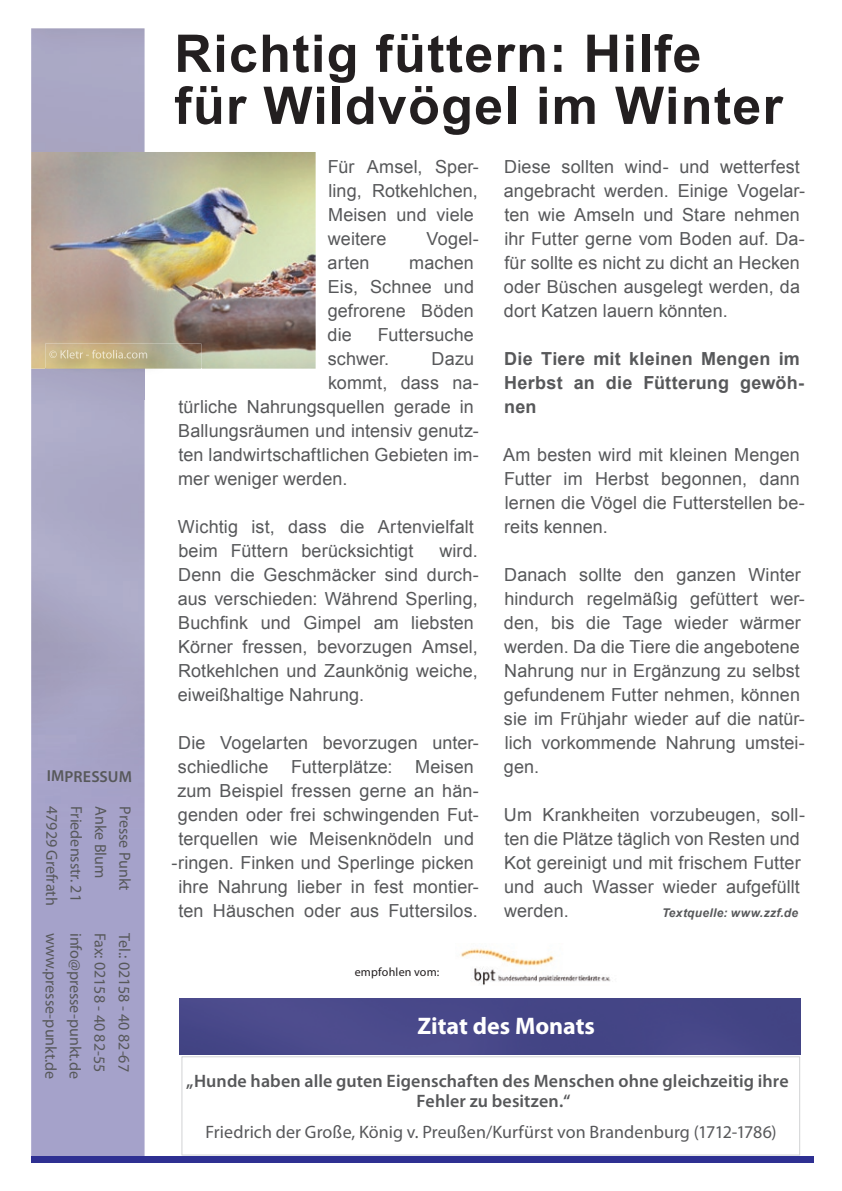
<style>
.page{position:relative;width:842px;height:1191px;background:#fff}
.page>*{position:absolute;margin:0;border:0;box-sizing:border-box;transform-origin:0 0}
.t1{font:700 52px/52px "Arial";letter-spacing:.025em;color:#231f20}
.t2{font:700 24px "Myriad Pro";color:#fff}
.t3{font:18px/24px "Arial";letter-spacing:.005em;color:#57585a}
.t4{font:600 18px/20px "Myriad Pro";letter-spacing:.005em;color:#57585a}
.t5{font:18px "Myriad Pro";letter-spacing:.005em;color:#57585a}
.t6{font:700 18px/24px "Arial";letter-spacing:.015em;color:#57585a}
.t7{font:16px "Myriad Pro";letter-spacing:-.005em;color:#57585a}
.t8{font:600 16px "Myriad Pro";letter-spacing:.005em;color:#57585a}
.t9{font:italic 700 12px "Arial";letter-spacing:.025em;color:#57585a}
.t10{font:12px "Myriad Pro";letter-spacing:.02em;color:#231f20}
</style>
<div class="page">
<div style="left:31px;top:828px;width:114px;height:329px;background:#a5a2ca"></div>
<div style="left:31px;top:1157px;width:783px;height:6px;background:#2e3092"></div>
<img style="left:31px;top:28px;width:114px;height:800px">
<div style="left:180px;top:998px;width:621px;height:56px;background:#464788"></div>
<img style="left:460px;top:948px;width:151px;height:37px">
<svg style="left:181px;top:1056px;width:619px;height:99px"></svg>
<img style="left:31px;top:152px;width:285px;height:217px">
<img style="left:45px;top:343px;width:156px;height:56px">
<img style="left:49px;top:350px;width:98px;height:8px">
<p class="t8" style="left:47px;top:766px;width:87px">IMPRESSUM</p>
<p class="t7" style="left:62px;top:806px;width:101px;rotate:90deg">47929 Grefrath</p>
<p class="t7" style="left:86px;top:806px;width:97px;rotate:90deg">Friedensstr. 21</p>
<p class="t7" style="left:110px;top:806px;width:74px;rotate:90deg">Anke Blum</p>
<p class="t7" style="left:135px;top:806px;width:86px;rotate:90deg">Presse Punkt</p>
<p class="t7" style="left:61px;top:932px;width:148px;rotate:90deg">www.presse-punkt.de</p>
<p class="t7" style="left:85px;top:932px;width:147px;rotate:90deg">info@presse-punkt.de</p>
<p class="t7" style="left:110px;top:933px;width:141px;rotate:90deg">Fax: 02158 - 40 82-55</p>
<p class="t7" style="left:134px;top:933px;width:140px;rotate:90deg">Tel.: 02158 - 40 82-67</p>
<h1 class="t1" style="left:174px;top:29px;width:610px">Richtig füttern: Hilfe für Wildvögel im Winter</h1>
<p class="t3" style="left:328px;top:155px;width:153px">Für Amsel, Sper&shy;ling, Rotkehlchen,<br>Meisen und viele weitere</p>
<p class="t3" style="left:504px;top:155px;width:303px">Diese sollten wind- und wetterfest angebracht werden. Einige Vogelar&shy;ten wie Amseln und Stare nehmen ihr Futter gerne vom Boden auf. Da&shy;für sollte es nicht zu dicht an Hecken oder Büschen ausgelegt werden, da dort Katzen lauern könnten.</p>
<p class="t6" style="left:504px;top:347px;width:302px">Die Tiere mit kleinen Mengen im<br>Herbst an die Fütterung gewöh&shy;nen</p>
<p class="t3" style="left:503px;top:443px;width:303px">Am besten wird mit kleinen Mengen<br>Futter im Herbst begonnen, dann lernen die Vögel die Futterstellen be&shy;reits kennen.</p>
<p class="t3" style="left:504px;top:562px;width:303px">Danach sollte den ganzen Winter hindurch regelmäßig gefüttert wer&shy;den, bis die Tage wieder wärmer werden. Da die Tiere die angebotene<br>Nahrung nur in Ergänzung zu selbst gefundenem Futter nehmen, können sie im Frühjahr wieder auf die natür&shy;lich vorkommende Nahrung umstei&shy;gen.</p>
<p class="t3" style="left:504px;top:802px;width:303px">Um Krankheiten vorzubeugen, soll&shy;ten die Plätze täglich von Resten und<br>Kot gereinigt und mit frischem Futter und auch Wasser wieder aufgefüllt werden.</p>
<p class="t3" style="left:427px;top:227px;width:54px">Vogel-</p>
<p class="t3" style="left:328px;top:251px;width:148px;text-align:justify;text-indent:82px">machen Eis, Schnee und gefrorene Böden die</p>
<p class="t3" style="left:328px;top:251px;width:44px">arten</p>
<p class="t3" style="left:328px;top:323px;width:148px;text-indent:50px">Futtersuche schwer.</p>
<p class="t3" style="left:432px;top:347px;width:44px">Dazu</p>
<p class="t3" style="left:328px;top:371px;width:152px">kommt, dass na-</p>
<p class="t3" style="left:178px;top:395px;width:297px">türliche Nahrungsquellen gerade in</p>
<p class="t3" style="left:178px;top:419px;width:302px">Ballungsräumen und intensiv genutz-</p>
<p class="t3" style="left:178px;top:443px;width:302px">ten landwirtschaftlichen Gebieten im-</p>
<p class="t3" style="left:178px;top:467px;width:171px">mer weniger werden.</p>
<p class="t3" style="left:178px;top:515px;width:297px">Wichtig ist, dass die Artenvielfalt beim Füttern berücksichtigt</p>
<p class="t3" style="left:178px;top:539px;width:303px;text-indent:261px">wird.<br>Denn die Geschmäcker sind durch&shy;aus verschieden: Während Sperling,<br>Buchfink und Gimpel am liebsten<br>Körner fressen, bevorzugen Amsel,<br>Rotkehlchen und Zaunkönig weiche, eiweißhaltige Nahrung.</p>
<p class="t3" style="left:178px;top:731px;width:302px">Die Vogelarten bevorzugen unter&shy;schiedliche</p>
<p class="t3" style="left:291px;top:755px;width:103px">Futterplätze:</p>
<p class="t3" style="left:172px;top:755px;width:309px;text-align:right">Meisen<br>zum Beispiel fressen gerne an hän&shy;genden oder frei schwingenden Fut&shy;terquellen wie Meisenknödeln und -ringen. Finken und Sperlinge picken ihre Nahrung lieber in fest montier&shy;ten Häuschen oder aus Futtersilos.</p>
<p class="t9" style="left:662px;top:905px;width:138px">Textquelle: www.zzf.de</p>
<p class="t10" style="left:355px;top:964px;width:86px">empfohlen vom:</p>
<h2 class="t2" style="left:417px;top:1010px;width:179px">Zitat des Monats</h2>
<p class="t4" style="left:416px;top:1070px;width:374px;text-indent:-230px">„Hunde haben alle guten Eigenschaften des Menschen ohne gleichzeitig ihre<br>Fehler zu besitzen.“</p>
<p class="t5" style="left:206px;top:1121px;width:573px">Friedrich der Große, König v. Preußen/Kurfürst von Brandenburg (1712-1786)</p>
</div>
